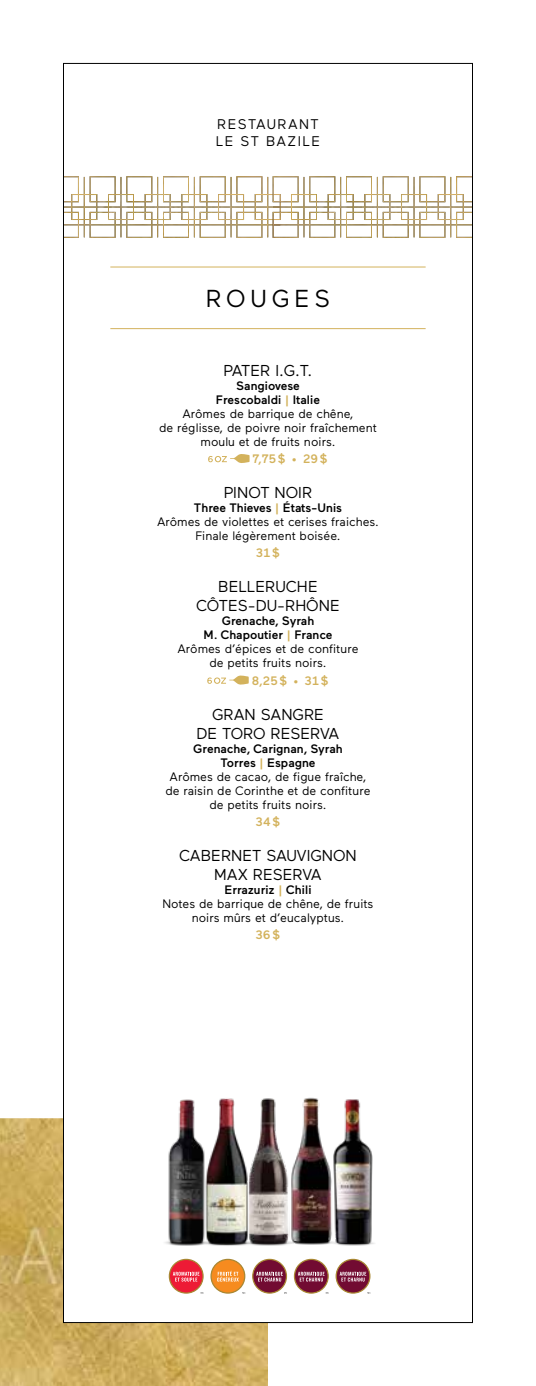
<style>
.page{position:relative;width:536px;height:1386px;background:#fff}
.page>*{position:absolute;margin:0;border:0;box-sizing:border-box;transform-origin:0 0}
.t1{font:24.5px "Maax";letter-spacing:.2em;color:#000}
.t2{font:15.75px/19.2px "Maax";color:#000;text-align:center}
.t3{font:14px/16.8px "Maax";letter-spacing:.1em;color:#000}
.t4{font:12.25px/14px "Maax";color:#000;text-align:center}
.t5{font:500 12.25px "Maax";color:#d3b25c}
.s1{font-weight:500}
.s2{font-weight:500;color:#d3b25c}
</style>
<div class="page">
<img style="left:0;top:1118px;width:268px;height:268px">
<svg style="left:65px;top:176px;width:207px;height:62px"></svg>
<img style="left:272px;top:176px;width:198px;height:62px">
<svg style="left:208px;top:454px;width:41px;height:9px"></svg>
<svg style="left:207px;top:675px;width:42px;height:10px"></svg>
<hr style="left:110px;top:267px;width:315px;height:1px;background:#d3b25c">
<hr style="left:110px;top:328px;width:315px;height:1px;background:#d3b25c">
<img style="left:354px;top:1099px;width:21px;height:147px">
<svg style="left:169px;top:1284px;width:34px;height:10px"></svg>
<svg style="left:210px;top:1259px;width:35px;height:35px"></svg>
<svg style="left:252px;top:1263px;width:35px;height:31px"></svg>
<svg style="left:294px;top:1275px;width:34px;height:19px"></svg>
<svg style="left:335px;top:1259px;width:35px;height:35px"></svg>
<img style="left:152px;top:1099px;width:69px;height:185px">
<img style="left:195px;top:1098px;width:40px;height:161px">
<img style="left:235px;top:1098px;width:32px;height:165px">
<img style="left:267px;top:1097px;width:87px;height:178px">
<p class="t3" style="left:216px;top:116px;width:106px">RESTAURANT<br>LE ST BAZILE</p>
<h1 class="t1" style="left:206px;top:285px;width:126px">ROUGES</h1>
<p class="t2" style="left:223px;top:361px;width:90px">PATER I.G.T.</p>
<p class="t4" style="left:159px;top:379px;width:219px"><span class="s1">Sangiovese<br>Frescobaldi</span> <span class="s2">|</span> <span class="s1">Italie<br></span>Arômes de barrique de chêne,<br>de réglisse, de poivre noir fraîchement moulu et de fruits noirs.</p>
<p class="t5" style="left:252px;top:452px;width:77px">7,75$ • 29$</p>
<p class="t2" style="left:224px;top:483px;width:90px">PINOT NOIR</p>
<p class="t4" style="left:157px;top:501px;width:223px"><span class="s1">Three Thieves</span> <span class="s2">|</span> <span class="s1">États-Unis<br></span>Arômes de violettes et cerises fraiches.<br>Finale légèrement boisée.</p>
<p class="t5" style="left:256px;top:546px;width:26px">31$</p>
<p class="t2" style="left:196px;top:577px;width:145px">BELLERUCHE<br>CÔTES-DU-RHÔNE</p>
<p class="t4" style="left:177px;top:614px;width:182px"><span class="s1">Grenache, Syrah<br>M. Chapoutier</span> <span class="s2">|</span> <span class="s1">France<br></span>Arômes d’épices et de confiture de petits fruits noirs.</p>
<p class="t5" style="left:252px;top:674px;width:78px">8,25$ • 31$</p>
<p class="t2" style="left:196px;top:705px;width:144px">GRAN SANGRE<br>DE TORO RESERVA</p>
<p class="t4" style="left:165px;top:742px;width:206px"><span class="s1">Grenache, Carignan, Syrah<br>Torres</span> <span class="s2">|</span> <span class="s1">Espagne<br></span>Arômes de cacao, de figue fraîche, de raisin de Corinthe et de confiture de petits fruits noirs.</p>
<p class="t5" style="left:255px;top:815px;width:26px">34$</p>
<p class="t2" style="left:179px;top:846px;width:179px">CABERNET SAUVIGNON<br>MAX RESERVA</p>
<p class="t4" style="left:162px;top:883px;width:212px"><span class="s1">Errazuriz</span> <span class="s2">|</span> <span class="s1">Chili<br></span>Notes de barrique de chêne, de fruits noirs mûrs et d’eucalyptus.</p>
<p class="t5" style="left:255px;top:929px;width:27px">36$</p>
</div>
